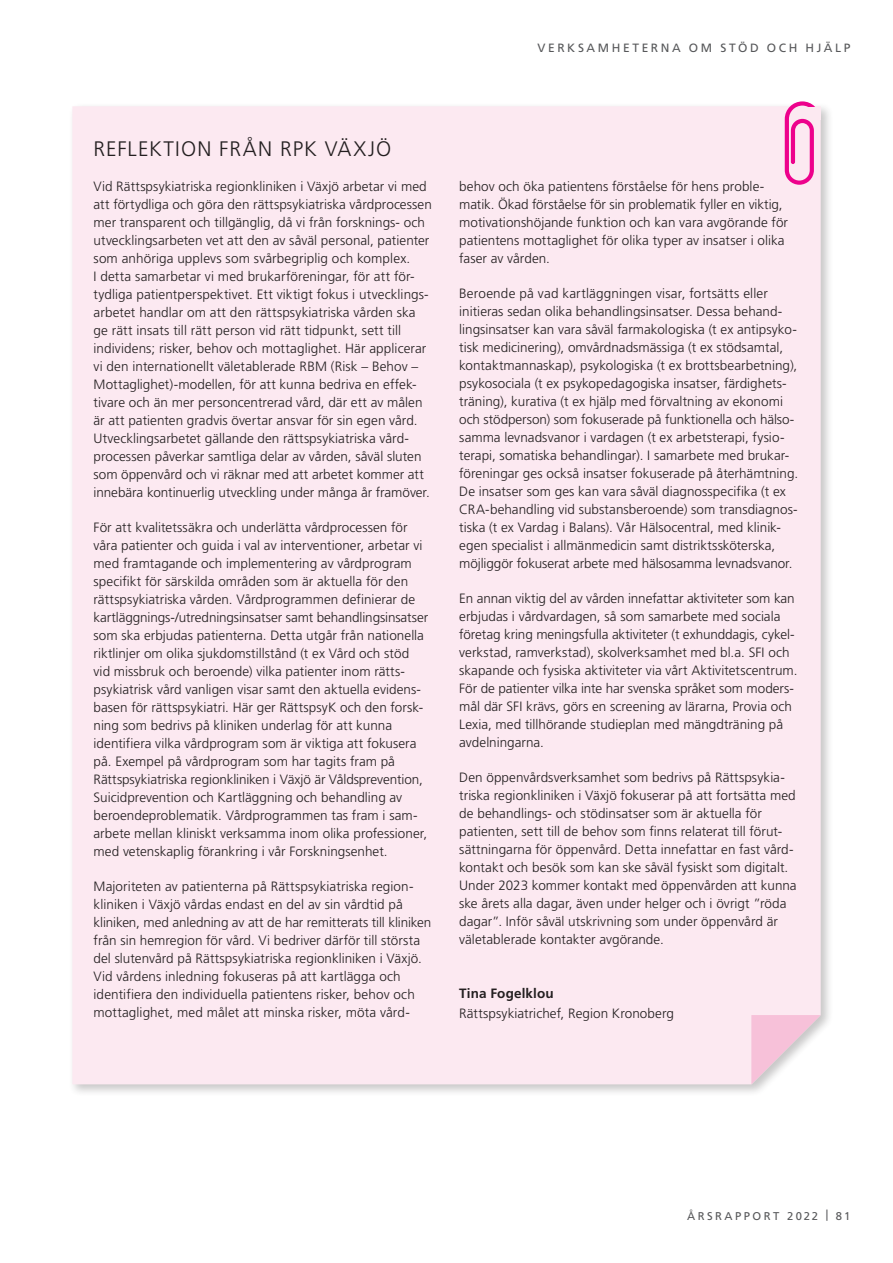
<style>
.page{position:relative;width:893px;height:1263px;background:#fff}
.page>*{position:absolute;margin:0;border:0;box-sizing:border-box;transform-origin:0 0}
.H2_Reflektioner_Rubr{font:300 21px "Frutiger LT Pro";letter-spacing:.05em;color:#231f20}
.Reflektioner_bröd{font:300 13.5px/18px "Frutiger LT Pro";color:#231f20}
.H4_Reflektioner_mell{font:700 13.5px "Frutiger LT Pro";letter-spacing:.01em;color:#231f20}
.Kapitelrubrik_HÖGER{font:12px "Frutiger LT Pro";letter-spacing:.22em;color:#57585a}
.t1{font:11.25px "Frutiger LT Pro";letter-spacing:.22em;color:#57585a}
</style>
<div class="page">
<div style="left:69px;top:103px;width:764px;height:994px;background:#231f20;opacity:.25"></div>
<div style="left:72px;top:106px;width:749px;height:978px;background:#fce9f1"></div>
<svg style="left:751px;top:1015px;width:70px;height:69px"></svg>
<svg style="left:785px;top:101px;width:35px;height:84px;background:#f69bcf"></svg>
<div style="left:807px;top:107px;width:14px;height:12px;background:#fce9f1"></div>
<p class="Kapitelrubrik_HÖGER" style="left:537px;top:40px;width:314px">VERKSAMHETERNA OM STÖD OCH HJÄLP</p>
<h2 class="H2_Reflektioner_Rubr" style="left:94px;top:137px;width:299px">REFLEKTION FRÅN RPK VÄXJÖ</h2>
<p class="Reflektioner_bröd" style="left:94px;top:177px;width:340px">Vid Rättspsykiatriska regionkliniken i Växjö arbetar vi med att förtydliga och göra den rättspsykiatriska vårdprocessen mer transparent och tillgänglig, då vi från forsknings- och utvecklingsarbeten vet att den av såväl personal, patienter som anhöriga upplevs som svårbegriplig och komplex.<br>I detta samarbetar vi med brukarföreningar, för att för&shy;tydliga patientperspektivet. Ett viktigt fokus i utvecklings&shy;arbetet handlar om att den rättspsykiatriska vården ska ge rätt insats till rätt person vid rätt tidpunkt, sett till individens; risker, behov och mottaglighet. Här applicerar vi den internationellt väletablerade RBM (Risk – Behov – Mottaglighet)-modellen, för att kunna bedriva en effek&shy;tivare och än mer personcentrerad vård, där ett av målen är att patienten gradvis övertar ansvar för sin egen vård.<br>Utvecklingsarbetet gällande den rättspsykiatriska vård&shy;processen påverkar samtliga delar av vården, såväl sluten som öppenvård och vi räknar med att arbetet kommer att innebära kontinuerlig utveckling under många år framöver.</p>
<p class="Reflektioner_bröd" style="left:94px;top:518px;width:336px">För att kvalitetssäkra och underlätta vårdprocessen för våra patienter och guida i val av interventioner, arbetar vi med framtagande och implementering av vårdprogram specifikt för särskilda områden som är aktuella för den rättspsykiatriska vården. Vårdprogrammen definierar de kartläggnings-/utredningsinsatser samt behandlingsinsatser som ska erbjudas patienterna. Detta utgår från nationella riktlinjer om olika sjukdomstillstånd (t ex Vård och stöd vid missbruk och beroende) vilka patienter inom rätts&shy;psykiatrisk vård vanligen visar samt den aktuella evidens&shy;basen för rättspsykiatri. Här ger RättspsyK och den forsk&shy;ning som bedrivs på kliniken underlag för att kunna identifiera vilka vårdprogram som är viktiga att fokusera på. Exempel på vårdprogram som har tagits fram på Rättspsykiatriska regionkliniken i Växjö är Våldsprevention, Suicidprevention och Kartläggning och behandling av beroendeproblematik. Vårdprogrammen tas fram i sam&shy;arbete mellan kliniskt verksamma inom olika professioner, med vetenskaplig förankring i vår Forskningsenhet.</p>
<p class="Reflektioner_bröd" style="left:94px;top:878px;width:339px">Majoriteten av patienterna på Rättspsykiatriska region&shy;kliniken i Växjö vårdas endast en del av sin vårdtid på kliniken, med anledning av att de har remitterats till kliniken från sin hemregion för vård. Vi bedriver därför till största del slutenvård på Rättspsykiatriska regionkliniken i Växjö.<br>Vid vårdens inledning fokuseras på att kartlägga och identifiera den individuella patientens risker, behov och mottaglighet, med målet att minska risker, möta vård-</p>
<p class="Reflektioner_bröd" style="left:459px;top:177px;width:330px">behov och öka patientens förståelse för hens proble&shy;matik. Ökad förståelse för sin problematik fyller en viktig, motivationshöjande funktion och kan vara avgörande för patientens mottaglighet för olika typer av insatser i olika faser av vården.</p>
<p class="Reflektioner_bröd" style="left:459px;top:284px;width:341px">Beroende på vad kartläggningen visar, fortsätts eller initieras sedan olika behandlingsinsatser. Dessa behand&shy;lingsinsatser kan vara såväl farmakologiska (t ex antipsyko&shy;tisk medicinering), omvårdnadsmässiga (t ex stödsamtal, kontaktmannaskap), psykologiska (t ex brottsbearbetning), psykosociala (t ex psykopedagogiska insatser, färdighets&shy;träning), kurativa (t ex hjälp med förvaltning av ekonomi och stödperson) som fokuserade på funktionella och hälso&shy;samma levnadsvanor i vardagen (t ex arbetsterapi, fysio&shy;terapi, somatiska behandlingar). I samarbete med brukar&shy;föreningar ges också insatser fokuserade på återhämtning.<br>De insatser som ges kan vara såväl diagnosspecifika (t ex CRA-behandling vid substansberoende) som transdiagnos&shy;tiska (t ex Vardag i Balans). Vår Hälsocentral, med klinik&shy;egen specialist i allmänmedicin samt distriktssköterska, möjliggör fokuserat arbete med hälsosamma levnadsvanor.</p>
<p class="Reflektioner_bröd" style="left:459px;top:589px;width:340px">En annan viktig del av vården innefattar aktiviteter som kan erbjudas i vårdvardagen, så som samarbete med sociala företag kring meningsfulla aktiviteter (t exhunddagis, cykel&shy;verkstad, ramverkstad), skolverksamhet med bl.a. SFI och skapande och fysiska aktiviteter via vårt Aktivitetscentrum.<br>För de patienter vilka inte har svenska språket som moders&shy;mål där SFI krävs, görs en screening av lärarna, Provia och Lexia, med tillhörande studieplan med mängdträning på avdelningarna.</p>
<p class="Reflektioner_bröd" style="left:459px;top:768px;width:339px">Den öppenvårdsverksamhet som bedrivs på Rättspsykia&shy;triska regionkliniken i Växjö fokuserar på att fortsätta med de behandlings- och stödinsatser som är aktuella för patienten, sett till de behov som finns relaterat till förut&shy;sättningarna för öppenvård. Detta innefattar en fast vård&shy;kontakt och besök som kan ske såväl fysiskt som digitalt.<br>Under 2023 kommer kontakt med öppenvården att kunna ske årets alla dagar, även under helger och i övrigt ”röda dagar”. Inför såväl utskrivning som under öppenvård är väletablerade kontakter avgörande.</p>
<h4 class="H4_Reflektioner_mell" style="left:459px;top:985px;width:96px">Tina Fogelklou</h4>
<p class="Reflektioner_bröd" style="left:459px;top:1005px;width:216px">Rättspsykiatrichef, Region Kronoberg</p>
<p class="t1" style="left:687px;top:1209px;width:165px">ÅRSRAPPORT 2022 | 81</p>
</div>
